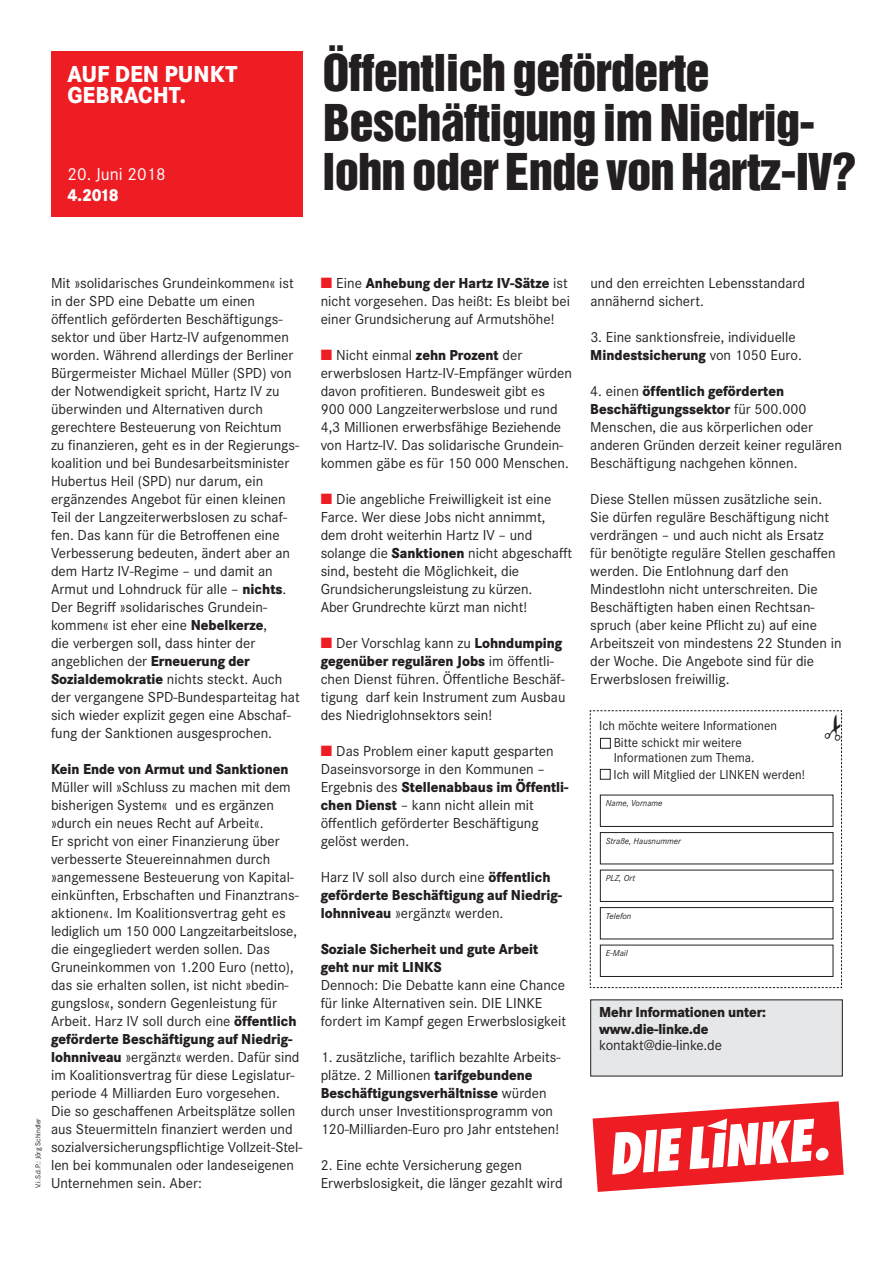
<style>
.page{position:relative;width:893px;height:1263px;background:#fff}
.page>*{position:absolute;margin:0;border:0;box-sizing:border-box;transform-origin:0 0}
.t1{font:46.5px/49.5px "Helvetica Inserat LT";letter-spacing:-.02em;color:#231f20;scale:1.05 1}
.t2{font:800 24px/21px "Corporate S";color:#fff;scale:.9 1}
.t3{font:18px "Corporate S";color:#fff}
.t4{font:800 18px "Corporate S";color:#fff;scale:.9 1}
.t5{font:15px/18px "Corporate S";color:#231f20}
.t6{font:800 15px/18px "Corporate S";color:#231f20;scale:.9 1}
.t7{font:13.5px/17.2px "Corporate S";color:#231f20}
.t8{font:italic 9px "Corporate S";color:#231f20}
.t9{font:7.5px "Corporate S";letter-spacing:-.01em;color:#231f20}
.s1{font-weight:800}
.s2{color:#ee1d23}
.s3{font-weight:400}
</style>
<div class="page">
<div style="left:51px;top:51px;width:252px;height:166px;background:#ee1d23"></div>
<div style="left:591px;top:1000px;width:251px;height:76px;background:#e6e7e9"></div>
<svg style="left:593px;top:1101px;width:251px;height:91px"></svg>
<svg style="left:590px;top:710px;width:252px;height:278px"></svg>
<h2 class="t2" style="left:68px;top:64px;width:190px">AUF DEN PUNKT<br>GEBRACHT.</h2>
<p class="t3" style="left:68px;top:164px;width:100px">20. Juni 2018</p>
<p class="t4" style="left:68px;top:184px;width:58px">4.2018</p>
<h1 class="t1" style="left:322px;top:49px;width:510px">Öffentlich geförderte<br>Beschäftigung im Niedrig&shy;lohn oder Ende von Hartz-IV?</h1>
<p class="t9" style="left:34px;top:1188px;width:72px;rotate:-90deg">V.i.S.d.P.: Jörg Schindler</p>
<p class="t5" style="left:51px;top:274px;width:250px">Mit »solidarisches Grundeinkommen« ist in der SPD eine Debatte um einen öffentlich geförderten Beschäftigungs&shy;sektor und über Hartz-IV aufgenommen worden. Während allerdings der Berliner Bürgermeister Michael Müller (SPD) von der Notwendigkeit spricht, Hartz IV zu überwinden und Alternativen durch gerechtere Besteuerung von Reichtum<br>zu finanzieren, geht es in der Regierungs&shy;koalition und bei Bundesarbeitsminister Hubertus Heil (SPD) nur darum, ein ergänzendes Angebot für einen kleinen Teil der Langzeiterwerbslosen zu schaf&shy;fen. Das kann für die Betroffenen eine Verbesserung bedeuten, ändert aber an dem Hartz IV-Regime – und damit an Armut und Lohndruck für alle – <span class="s1">nichts</span>.<br>Der Begriff »solidarisches Grundein&shy;kommen« ist eher eine <span class="s1">Nebelkerze</span>,<br>die verbergen soll, dass hinter der angeblichen der <span class="s1">Erneuerung der Sozialdemokratie</span> nichts steckt. Auch der vergangene SPD-Bundesparteitag hat sich wieder explizit gegen eine Abschaf&shy;fung der Sanktionen ausgesprochen.</p>
<p class="t6" style="left:51px;top:760px;width:265px">Kein Ende von Armut und Sanktionen</p>
<p class="t5" style="left:51px;top:778px;width:253px">Müller will »Schluss zu machen mit dem bisherigen System« und es ergänzen »durch ein neues Recht auf Arbeit«.<br>Er spricht von einer Finanzierung über verbesserte Steuereinnahmen durch »angemessene Besteuerung von Kapital&shy;einkünften, Erbschaften und Finanztrans&shy;aktionen«. Im Koalitionsvertrag geht es lediglich um 150 000 Langzeitarbeitslose, die eingegliedert werden sollen. Das Gruneinkommen von 1.200 Euro (netto), das sie erhalten sollen, ist nicht »bedin&shy;gungslos«, sondern Gegenleistung für Arbeit. Harz IV soll durch eine <span class="s1">öffentlich geförderte Beschäftigung auf Niedrig&shy;lohnniveau</span> »ergänzt« werden. Dafür sind im Koalitionsvertrag für diese Legislatur&shy;periode 4 Milliarden Euro vorgesehen.<br>Die so geschaffenen Arbeitsplätze sollen aus Steuermitteln finanziert werden und sozialversicherungspflichtige Vollzeit-Stel&shy;len bei kommunalen oder landeseigenen Unternehmen sein. Aber:</p>
<p class="t5" style="left:321px;top:274px;width:251px"><span class="s2">■</span> Eine <span class="s1">Anhebung der Hartz IV-Sätze</span> ist nicht vorgesehen. Das heißt: Es bleibt bei einer Grundsicherung auf Armutshöhe!</p>
<p class="t5" style="left:321px;top:346px;width:253px"><span class="s2">■</span> Nicht einmal <span class="s1">zehn Prozent</span> der erwerbslosen Hartz-IV-Empfänger würden davon profitieren. Bundesweit gibt es 900 000 Langzeiterwerbslose und rund 4,3 Millionen erwerbsfähige Beziehende von Hartz-IV. Das solidarische Grundein&shy;kommen gäbe es für 150 000 Menschen.</p>
<p class="t5" style="left:321px;top:490px;width:253px"><span class="s2">■</span> Die angebliche Freiwilligkeit ist eine Farce. Wer diese Jobs nicht annimmt, dem droht weiterhin Hartz IV – und solange die <span class="s1">Sanktionen</span> nicht abgeschafft sind, besteht die Möglichkeit, die Grundsicherungsleistung zu kürzen.<br>Aber Grundrechte kürzt man nicht!</p>
<p class="t5" style="left:321px;top:634px;width:246px"><span class="s2">■</span> Der Vorschlag kann zu <span class="s1">Lohndumping gegenüber regulären Jobs</span> im öffentli&shy;chen Dienst führen. Öffentliche Beschäf&shy;tigung darf kein Instrument zum Ausbau des Niedriglohnsektors sein!</p>
<p class="t5" style="left:321px;top:742px;width:249px"><span class="s2">■</span> Das Problem einer kaputt gesparten Daseinsvorsorge in den Kommunen – Ergebnis des <span class="s1">Stellenabbaus im Öffentli&shy;chen Dienst</span> – kann nicht allein mit öffentlich geförderter Beschäftigung gelöst werden.</p>
<p class="t6" style="left:321px;top:868px;width:270px"><span class="s3">Harz IV soll also durch eine</span> öffentlich geförderte Beschäftigung auf Niedrig&shy;lohnniveau <span class="s3">»ergänzt« werden.</span></p>
<p class="t6" style="left:321px;top:940px;width:243px">Soziale Sicherheit und gute Arbeit geht nur mit LINKS</p>
<p class="t5" style="left:321px;top:976px;width:247px">Dennoch: Die Debatte kann eine Chance für linke Alternativen sein. DIE LINKE fordert im Kampf gegen Erwerbslosigkeit</p>
<p class="t5" style="left:321px;top:1048px;width:241px">1. zusätzliche, tariflich bezahlte Arbeits&shy;plätze. 2 Millionen <span class="s1">tarifgebundene Beschäftigungsverhältnisse</span> würden durch unser Investitionsprogramm von 120-Milliarden-Euro pro Jahr entstehen!</p>
<p class="t5" style="left:321px;top:1156px;width:244px">2. Eine echte Versicherung gegen<br>Erwerbslosigkeit, die länger gezahlt wird</p>
<p class="t5" style="left:590px;top:274px;width:216px">und den erreichten Lebensstandard annähernd sichert.</p>
<p class="t5" style="left:590px;top:328px;width:213px">3. Eine sanktionsfreie, individuelle<br><span class="s1">Mindestsicherung</span> von 1050 Euro.</p>
<p class="t5" style="left:590px;top:382px;width:253px">4. einen <span class="s1">öffentlich geförderten Beschäftigungssektor</span> für 500.000<br>Menschen, die aus körperlichen oder anderen Gründen derzeit keiner regulären Beschäftigung nachgehen können.</p>
<p class="t5" style="left:590px;top:490px;width:253px">Diese Stellen müssen zusätzliche sein.<br>Sie dürfen reguläre Beschäftigung nicht verdrängen – und auch nicht als Ersatz für benötigte reguläre Stellen geschaffen werden. Die Entlohnung darf den Mindestlohn nicht unterschreiten. Die Beschäftigten haben einen Rechtsan&shy;spruch (aber keine Pflicht zu) auf eine Arbeitszeit von mindestens 22 Stunden in der Woche. Die Angebote sind für die Erwerbslosen freiwillig.</p>
<p class="t7" style="left:614px;top:717px;width:165px;text-indent:-15px">Ich möchte weitere Informationen<br>Bitte schickt mir weitere</p>
<p class="t7" style="left:614px;top:749px;width:193px">Informationen zum Thema.<br>Ich will Mitglied der LINKEN werden!</p>
<p class="t8" style="left:606px;top:798px;width:58px">Name, Vorname</p>
<p class="t8" style="left:606px;top:835px;width:77px">Straße, Hausnummer</p>
<p class="t8" style="left:606px;top:873px;width:31px">PLZ, Ort</p>
<p class="t8" style="left:606px;top:910px;width:27px">Telefon</p>
<p class="t8" style="left:606px;top:948px;width:23px">E-Mail</p>
<p class="t6" style="left:599px;top:1004px;width:187px;line-height:16.5px">Mehr Informationen unter: www.die-linke.de</p>
<p class="t5" style="left:599px;top:1036px;width:124px">kontakt@die-linke.de</p>
</div>
